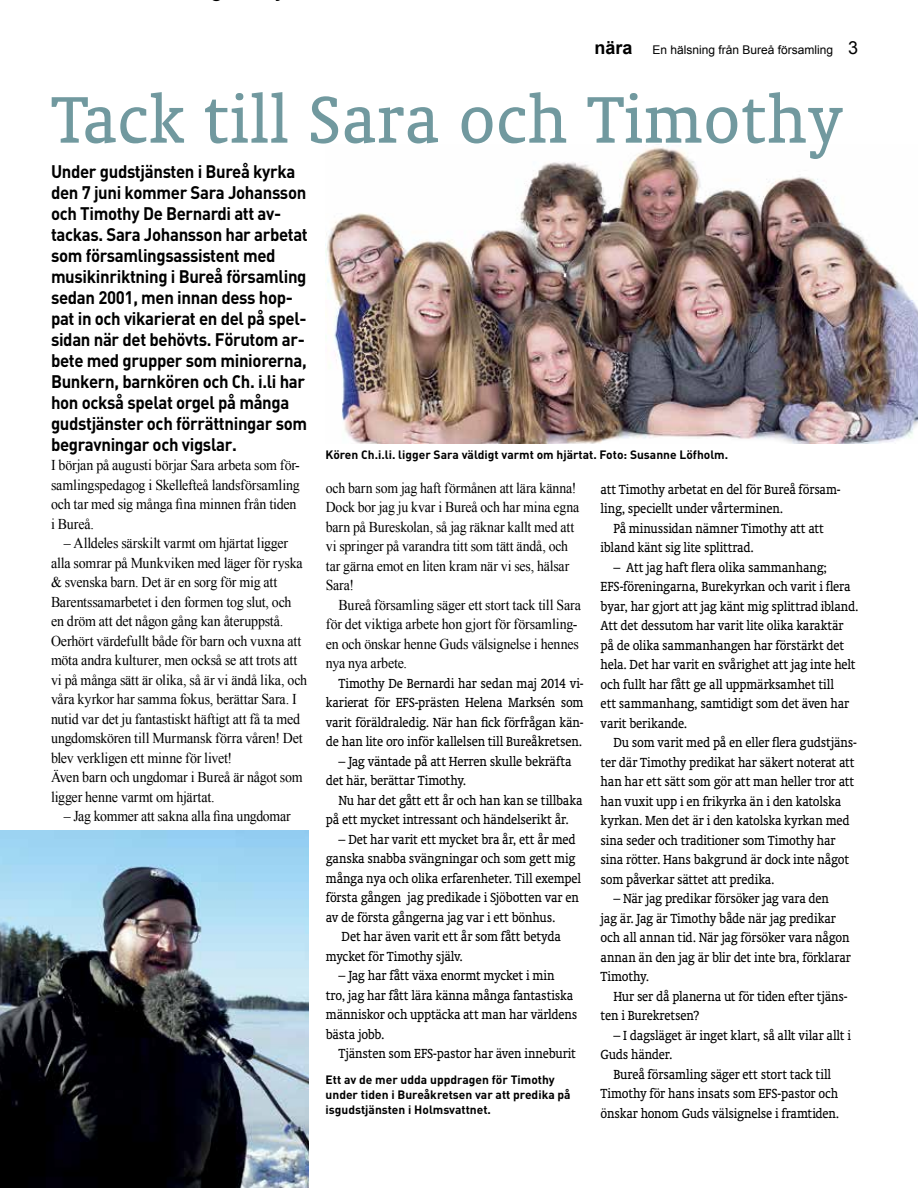
<style>
.page{position:relative;width:918px;height:1188px;background:#fff}
.page>*{position:absolute;margin:0;border:0;box-sizing:border-box;transform-origin:0 0}
.t1{font:75px "Oranda BT";letter-spacing:.01em;color:#71999f}
.t2{font:700 18px/21px "DIN";letter-spacing:-.02em;color:#000;scale:.93 1}
.t3{font:15px/19.5px "Oranda BT";letter-spacing:-.015em;color:#000;scale:.93 1}
.t4{font:15px/19.5px "Times New Roman";letter-spacing:-.01em;color:#000;scale:.93 1}
.t5{font:15px/19.5px "Times New Roman";letter-spacing:-.01em;color:#000;scale:.92 1}
.t6{font:700 12px/15px "DIN";color:#000}
.t7{font:12px "Arial";color:#000}
.s1{font-weight:700;font-size:18px}
.s2{font-size:18px}
</style>
<div class="page">
<img style="left:326px;top:147px;width:592px;height:297px">
<img style="left:0;top:831px;width:309px;height:357px">
<p class="t7" style="left:594px;top:41px;width:265px"><span class="s1">nära</span> En hälsning från Bureå församling <span class="s2">3</span></p>
<h1 class="t1" style="left:51px;top:77px;width:793px">Tack till Sara och Timothy</h1>
<p class="t2" style="left:51px;top:160px;width:278px">Under gudstjänsten i Bureå kyrka den 7 juni kommer Sara Johansson och Timothy De Bernardi att av&shy;tackas. Sara Johansson har arbetat som församlingsassistent med musikinriktning i Bureå församling sedan 2001, men innan dess hop&shy;pat in och vikarierat en del på spel&shy;sidan när det behövts. Förutom ar&shy;bete med grupper som miniorerna,<br>Bunkern, barnkören och Ch. i.li har hon också spelat orgel på många gudstjänster och förrättningar som begravningar och vigslar.</p>
<p class="t4" style="left:51px;top:455px;width:269px">I början på augusti börjar Sara arbeta som för&shy;samlingspedagog i Skellefteå landsförsamling och tar med sig många fina minnen från tiden i Bureå.</p>
<p class="t4" style="left:51px;top:533px;width:277px;text-indent:13px">– Alldeles särskilt varmt om hjärtat ligger alla somrar på Munkviken med läger för ryska &amp; svenska barn. Det är en sorg för mig att Barentssamarbetet i den formen tog slut, och en dröm att det någon gång kan återuppstå.<br>Oerhört värdefullt både för barn och vuxna att möta andra kulturer, men också se att trots att vi på många sätt är olika, så är vi ändå lika, och våra kyrkor har samma fokus, berättar Sara. I nutid var det ju fantastiskt häftigt att få ta med ungdomskören till Murmansk förra våren! Det blev verkligen ett minne för livet!<br>Även barn och ungdomar i Bureå är något som ligger henne varmt om hjärtat.</p>
<p class="t5" style="left:64px;top:806px;width:248px">– Jag kommer att sakna alla fina ungdomar</p>
<p class="t6" style="left:325px;top:447px;width:404px">Kören Ch.i.li. ligger Sara väldigt varmt om hjärtat. Foto: Susanne Löfholm.</p>
<p class="t5" style="left:326px;top:478px;width:277px">och barn som jag haft förmånen att lära känna!<br>Dock bor jag ju kvar i Bureå och har mina egna barn på Bureskolan, så jag räknar kallt med att vi springer på varandra titt som tätt ändå, och tar gärna emot en liten kram när vi ses, hälsar Sara!</p>
<p class="t4" style="left:326px;top:595px;width:276px;text-indent:13px">Bureå församling säger ett stort tack till Sara för det viktiga arbete hon gjort för församling&shy;en och önskar henne Guds välsignelse i hennes nya nya arbete.</p>
<p class="t3" style="left:326px;top:673px;width:279px;text-align:justify;text-indent:13px">Timothy De Bernardi har sedan maj 2014 vi&shy;karierat för EFS-prästen Helena Marksén som varit föräldraledig. När han fick förfrågan kän&shy;de han lite oro inför kallelsen till Bureåkretsen.</p>
<p class="t3" style="left:326px;top:751px;width:266px;text-indent:13px">– Jag väntade på att Herren skulle bekräfta det här, berättar Timothy.</p>
<p class="t3" style="left:326px;top:790px;width:277px;text-indent:13px">Nu har det gått ett år och han kan se tillbaka på ett mycket intressant och händelserikt år.</p>
<p class="t3" style="left:326px;top:829px;width:276px;text-indent:13px">– Det har varit ett mycket bra år, ett år med ganska snabba svängningar och som gett mig många nya och olika erfarenheter. Till exempel första gången jag predikade i Sjöbotten var en av de första gångerna jag var i ett bönhus.</p>
<p class="t3" style="left:326px;top:927px;width:254px;text-indent:16px">Det har även varit ett år som fått betyda mycket för Timothy själv.</p>
<p class="t3" style="left:326px;top:966px;width:272px;text-indent:13px">– Jag har fått växa enormt mycket i min tro, jag har fått lära känna många fantastiska människor och upptäcka att man har världens bästa jobb.</p>
<p class="t3" style="left:339px;top:1044px;width:257px">Tjänsten som EFS-pastor har även inneburit</p>
<p class="t6" style="left:326px;top:1072px;width:247px">Ett av de mer udda uppdragen för Timothy under tiden i Bureåkretsen var att predika på isgudstjänsten i Holmsvattnet.</p>
<p class="t3" style="left:601px;top:479px;width:260px">att Timothy arbetat en del för Bureå försam&shy;ling, speciellt under vårterminen.</p>
<p class="t3" style="left:601px;top:518px;width:242px;text-indent:13px">På minussidan nämner Timothy att att ibland känt sig lite splittrad.</p>
<p class="t3" style="left:601px;top:557px;width:279px;text-indent:13px">– Att jag haft flera olika sammanhang; EFS-föreningarna, Burekyrkan och varit i flera byar, har gjort att jag känt mig splittrad ibland.<br>Att det dessutom har varit lite olika karaktär på de olika sammanhangen har förstärkt det hela. Det har varit en svårighet att jag inte helt och fullt har fått ge all uppmärksamhet till<br>ett sammanhang, samtidigt som det även har varit berikande.</p>
<p class="t3" style="left:601px;top:733px;width:277px;text-indent:13px">Du som varit med på en eller flera gudstjäns&shy;ter där Timothy predikat har säkert noterat att han har ett sätt som gör att man heller tror att han vuxit upp i en frikyrka än i den katolska kyrkan. Men det är i den katolska kyrkan med sina seder och traditioner som Timothy har sina rötter. Hans bakgrund är dock inte något som påverkar sättet att predika.</p>
<p class="t3" style="left:601px;top:889px;width:271px;text-indent:13px">– När jag predikar försöker jag vara den<br>jag är. Jag är Timothy både när jag predikar och all annan tid. När jag försöker vara någon annan än den jag är blir det inte bra, förklarar Timothy.</p>
<p class="t3" style="left:601px;top:986px;width:267px;text-indent:13px">Hur ser då planerna ut för tiden efter tjäns&shy;ten i Burekretsen?</p>
<p class="t3" style="left:601px;top:1025px;width:271px;text-indent:13px">– I dagsläget är inget klart, så allt vilar allt i<br>Guds händer.</p>
<p class="t3" style="left:601px;top:1064px;width:258px;text-align:center">Bureå församling säger ett stort tack till<br>Timothy för hans insats som EFS-pastor och önskar honom Guds välsignelse i framtiden.</p>
</div>
